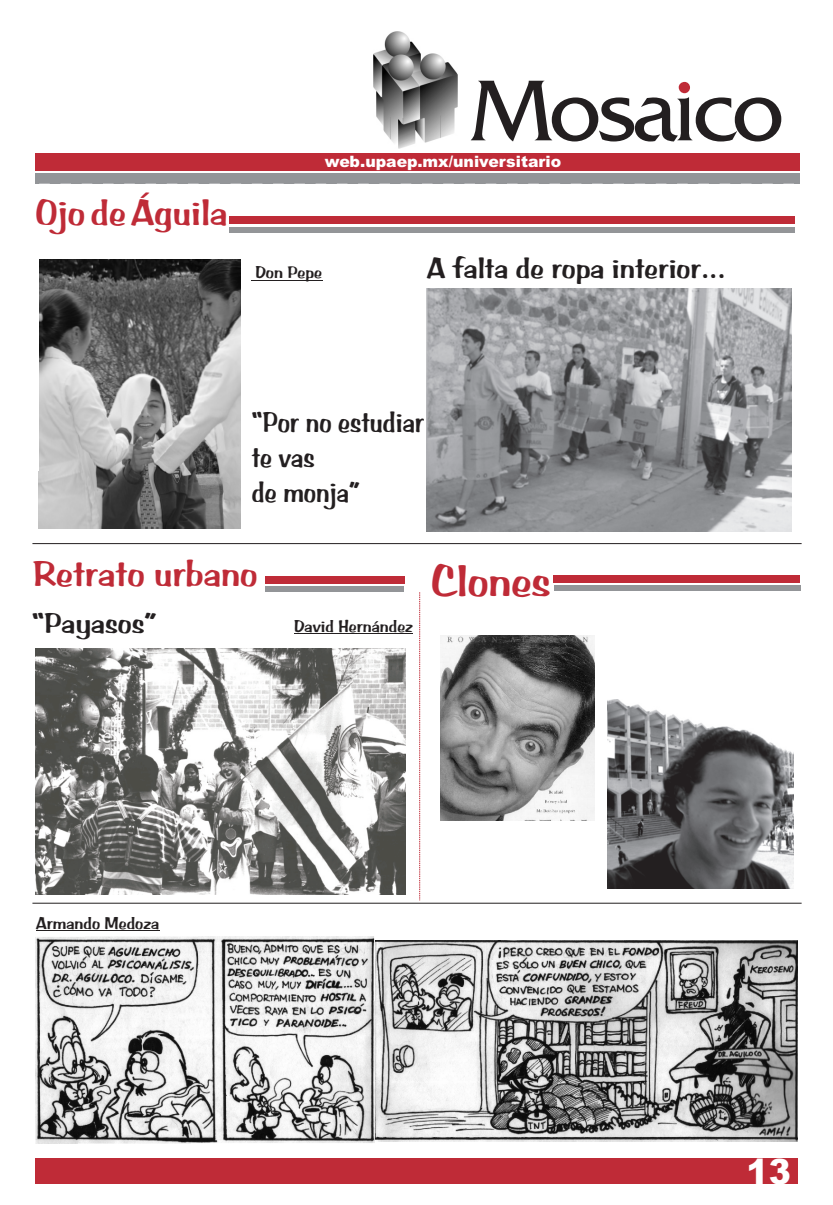
<style>
.page{position:relative;width:833px;height:1205px;background:#fff}
.page>*{position:absolute;margin:0;border:0;box-sizing:border-box;transform-origin:0 0}
.t1{font:45px "BRADDON";color:#bf2b37}
.t2{font:37.5px "BRADDON";color:#bf2b37}
.t3{font:900 35px "Arial";color:#fff;scale:.95 1}
.t4{font:30px "BRADDON";color:#231f20}
.t5{font:30px/34.8px "BRADDON";color:#231f20;scale:.88 1}
.t6{font:17.5px "BRADDON";color:#231f20}
.t7{font:900 15.75px "Arial";color:#fff}
</style>
<div class="page">
<img style="left:375px;top:940px;width:422px;height:201px">
<img style="left:36px;top:937px;width:339px;height:206px">
<div style="left:35px;top:1158px;width:763px;height:25px;background:#bf2b37"></div>
<div style="left:230px;top:217px;width:565px;height:7px;background:#bf2b37"></div>
<div style="left:230px;top:227px;width:565px;height:5px;background:#939598"></div>
<div style="left:265px;top:577px;width:140px;height:7px;background:#bf2b37"></div>
<div style="left:265px;top:586px;width:139px;height:6px;background:#939598"></div>
<img style="left:38px;top:259px;width:203px;height:269px">
<img style="left:35px;top:648px;width:370px;height:246px">
<img style="left:427px;top:288px;width:364px;height:243px">
<hr style="left:251px;top:280px;width:71px;height:1px;background:#231f20">
<hr style="left:294px;top:633px;width:119px;height:1px;background:#231f20">
<div style="left:554px;top:575px;width:246px;height:7px;background:#bf2b37"></div>
<div style="left:554px;top:585px;width:246px;height:6px;background:#939598"></div>
<img style="left:441px;top:635px;width:154px;height:185px">
<img style="left:607px;top:699px;width:186px;height:189px">
<hr style="left:32px;top:543px;width:769px;height:1px;background:#231f20">
<svg style="left:419px;top:592px;width:1px;height:308px"></svg>
<svg style="left:471px;top:81px;width:310px;height:60px"></svg>
<img style="left:373px;top:31px;width:84px;height:118px">
<div style="left:35px;top:153px;width:765px;height:18px;background:#bf2b37"></div>
<div style="left:35px;top:173px;width:765px;height:11px;background:#939598"></div>
<hr style="left:32px;top:903px;width:769px;height:1px;background:#231f20">
<hr style="left:36px;top:930px;width:123px;height:1px;background:#231f20">
<h2 class="t2" style="left:36px;top:191px;width:193px">Ojo de Águila</h2>
<p class="t7" style="left:325px;top:156px;width:238px">web.upaep.mx/universitario</p>
<p class="t6" style="left:255px;top:262px;width:68px">Don Pepe</p>
<h3 class="t4" style="left:427px;top:250px;width:299px">A falta de ropa interior...</h3>
<h3 class="t5" style="left:252px;top:406px;width:197px">“Por no estudiar te vas<br>de monja”</h3>
<h2 class="t2" style="left:32px;top:552px;width:226px">Retrato urbano</h2>
<h3 class="t4" style="left:32px;top:605px;width:126px">“Payasos”</h3>
<p class="t6" style="left:294px;top:616px;width:120px">David Hernández</p>
<h1 class="t1" style="left:432px;top:555px;width:121px">Clones</h1>
<p class="t6" style="left:36px;top:912px;width:125px">Armando Medoza</p>
<h3 class="t3" style="left:746px;top:1158px;width:48px">13</h3>
</div>
